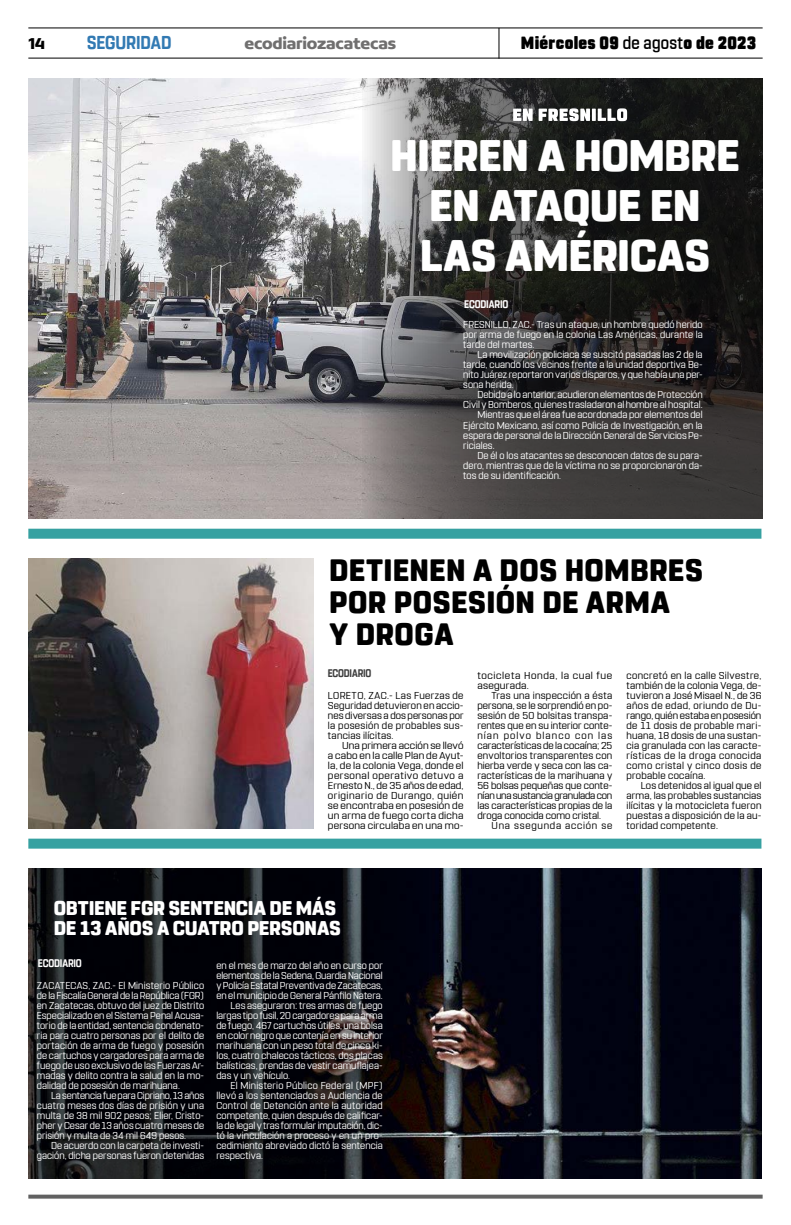
<style>
.page{position:relative;width:791px;height:1225px;background:#fff}
.page>*{position:absolute;margin:0;border:0;box-sizing:border-box;transform-origin:0 0}
.t1{font:800 44px/50px "Rohn Rounded";letter-spacing:-.015em;color:#fff;text-align:center}
.t2{font:800 30.8px/32px "Rohn Rounded";letter-spacing:.01em;color:#000}
.t3{font:800 19.8px/20px "Rohn Rounded";letter-spacing:-.01em;color:#fff}
.t4{font:700 18.6px "Rohn Rounded";letter-spacing:-.01em;color:#327ab3;scale:.91 1}
.t5{font:900 17.6px "Rohn Rounded";letter-spacing:.02em;color:#000;scale:.91 1}
.t6{font:700 16.9px "Concord";letter-spacing:-.01em;color:#706f6f}
.t7{font:700 16.9px "Concord";color:#000}
.t8{font:700 11px "Rohn Rounded";letter-spacing:-.015em;color:#fff;scale:.87 1}
.t9{font:700 11px "Rohn Rounded";letter-spacing:-.015em;color:#3d3d3d;scale:.86 1}
.t10{font:10px/10px "Rohn Rounded";letter-spacing:.005em;color:#fff;text-align:justify}
.t11{font:10px/10px "Rohn Rounded";letter-spacing:.025em;color:#000;text-align:justify}
.t12{font:10px/10px "Rohn Rounded";letter-spacing:.025em;color:#000;text-align:justify;scale:1.07 1}
.t13{font:10px/10px "Rohn Rounded";letter-spacing:.055em;color:#000;scale:1.07 1}
.t14{font:10px "Rohn Rounded";letter-spacing:.025em;color:#fff}
.t15{font:10px "Rohn Rounded";letter-spacing:.075em;color:#000}
.s1{font-weight:500}
</style>
<div class="page">
<img style="left:429px;top:868px;width:332px;height:310px">
<svg style="left:28px;top:868px;width:401px;height:310px;background:#0d0d12"></svg>
<hr style="left:28px;top:27px;width:735px;height:1px;background:#000">
<hr style="left:28px;top:58px;width:735px;height:1px;background:#000">
<hr style="left:498px;top:28px;width:1px;height:31px;background:#000">
<div style="left:28px;top:529px;width:733px;height:10px;background:#36a1a1"></div>
<div style="left:28px;top:838px;width:733px;height:10px;background:#36a1a1"></div>
<svg style="left:28px;top:1194px;width:735px;height:4px;background:#7a7a7a"></svg>
<img style="left:28px;top:78px;width:334px;height:440px">
<svg style="left:362px;top:78px;width:401px;height:440px;background:#3a3939"></svg>
<svg style="left:513px;top:108px;width:114px;height:13px"></svg>
<img style="left:28px;top:559px;width:286px;height:269px">
<h3 class="t7" style="left:28px;top:33px;width:18px">14</h3>
<h3 class="t4" style="left:87px;top:31px;width:95px">SEGURIDAD</h3>
<h3 class="t6" style="left:244px;top:33px;width:153px">ecodiariozacatecas</h3>
<h3 class="t5" style="left:521px;top:32px;width:260px">Miércoles 09 <span class="s1">de agost</span>o de 2023</h3>
<h1 class="t1" style="left:390px;top:131px;width:351px">HIEREN A HOMBRE<br>EN ATAQUE EN<br>LAS AMÉRICAS</h1>
<p class="t8" style="left:464px;top:297px;width:52px">ECODIARIO</p>
<p class="t10" style="left:463px;top:320px;width:241px">FRESNILLO, ZAC.- Tras un ataque, un hombre quedó herido por arma de fuego en la colonia Las Américas, durante la tarde del martes.</p>
<p class="t10" style="left:463px;top:350px;width:241px;text-indent:14px">La movilización policiaca se suscitó pasadas las 2 de la tarde, cuando los vecinos frente a la unidad deportiva Be&shy;nito Juárez reportaron varios disparos, y que había una per&shy;sona herida.</p>
<p class="t10" style="left:477px;top:390px;width:227px">Debido a lo anterior, acudieron elementos de Protección</p>
<p class="t10" style="left:463px;top:400px;width:241px">Civil y Bomberos, quienes trasladaron al hombre al hospital.</p>
<p class="t10" style="left:477px;top:410px;width:227px">Mientras que el área fue acordonada por elementos del</p>
<p class="t10" style="left:463px;top:420px;width:241px">Ejército Mexicano, así como Policía de Investigación, en la</p>
<p class="t10" style="left:463px;top:430px;width:241px">espera de personal de la Dirección General de Servicios Pe-</p>
<p class="t10" style="left:463px;top:440px;width:33px">riciales.</p>
<p class="t10" style="left:477px;top:450px;width:227px">De él o los atacantes se desconocen datos de su para-</p>
<p class="t10" style="left:463px;top:460px;width:241px">dero, mientras que de la víctima no se proporcionaron da-</p>
<p class="t10" style="left:463px;top:470px;width:99px">tos de su identificación.</p>
<h2 class="t2" style="left:329px;top:554px;width:375px">DETIENEN A DOS HOMBRES<br>POR POSESIÓN DE ARMA<br>Y DROGA</h2>
<p class="t9" style="left:328px;top:667px;width:52px">ECODIARIO</p>
<p class="t13" style="left:477px;top:670px;width:128px">tocicleta Honda, la cual fue asegurada.</p>
<p class="t11" style="left:477px;top:690px;width:136px;text-indent:14px">Tras una inspección a ésta persona, se le sorprendió en po&shy;sesión de 50 bolsitas transpa&shy;rentes que en su interior conte&shy;nían polvo blanco con las características de la cocaína; 25 envoltorios transparentes con hierba verde y seca con las ca&shy;racterísticas de la marihuana y 56 bolsas pequeñas que conte&shy;nían una sustancia granulada con las características propias de la droga conocida como cristal.</p>
<p class="t15" style="left:492px;top:819px;width:122px">Una ssegunda acción se</p>
<p class="t11" style="left:328px;top:690px;width:137px">LORETO, ZAC.- Las Fuerzas de Seguridad detuvieron en accio&shy;nes diversas a dos personas por la posesión de probables sus&shy;tancias ilícitas.</p>
<p class="t12" style="left:328px;top:740px;width:128px;text-indent:14px">Una primera acción se llevó a cabo en la calle Plan de Ayut&shy;la, de la colonia Vega, donde el personal operativo detuvo a Ernesto N., de 35 años de edad, originario de Durango, quién se encontraba en posesión de un arma de fuego corta dicha persona circulaba en una mo-</p>
<p class="t11" style="left:626px;top:670px;width:136px">concretó en la calle Silvestre, también de la colonia Vega, de&shy;tuvieron a José Misael N., de 36 años de edad, oriundo de Du&shy;rango, quién estaba en posesión de 11 dosis de probable mari&shy;huana, 18 dosis de una sustan&shy;cia granulada con las caracte&shy;rísticas de la droga conocida como cristal y cinco dosis de probable cocaína.</p>
<p class="t11" style="left:626px;top:780px;width:136px;text-indent:14px">Los detenidos al igual que el arma, las probables sustancias ilícitas y la motocicleta fueron puestas a disposición de la au&shy;toridad competente.</p>
<h3 class="t3" style="left:54px;top:898px;width:288px">OBTIENE FGR SENTENCIA DE MÁS<br>DE 13 AÑOS A CUATRO PERSONAS</h3>
<p class="t10" style="left:216px;top:960px;width:168px">en el mes de marzo del año en curso por</p>
<p class="t10" style="left:216px;top:970px;width:168px">elementos de la Sedena, Guardia Nacional</p>
<p class="t10" style="left:216px;top:980px;width:168px">y Policía Estatal Preventiva de Zacatecas,</p>
<p class="t10" style="left:216px;top:990px;width:168px">en el municipio de General Pánfilo Natera.</p>
<p class="t10" style="left:231px;top:1000px;width:154px">Les aseguraron: tres armas de fuego</p>
<p class="t10" style="left:216px;top:1010px;width:168px">largas tipo fusil, 20 cargadores para arma</p>
<p class="t10" style="left:216px;top:1020px;width:168px">de fuego, 467 cartuchos útiles, una bolsa</p>
<p class="t10" style="left:216px;top:1030px;width:168px">en color negro que contenía en su interior</p>
<p class="t10" style="left:216px;top:1040px;width:168px">marihuana con un peso total de cinco ki-</p>
<p class="t10" style="left:216px;top:1050px;width:168px">los, cuatro chalecos tácticos, dos placas</p>
<p class="t10" style="left:216px;top:1060px;width:168px">balísticas, prendas de vestir camuflajea-</p>
<p class="t10" style="left:216px;top:1070px;width:75px">das y un vehículo.</p>
<p class="t14" style="left:231px;top:1079px;width:154px">El Ministerio Público Federal (MPF)</p>
<p class="t10" style="left:216px;top:1090px;width:168px">llevó a los sentenciados a Audiencia de</p>
<p class="t10" style="left:216px;top:1100px;width:168px">Control de Detención ante la autoridad</p>
<p class="t10" style="left:216px;top:1110px;width:168px">competente, quien después de calificar-</p>
<p class="t10" style="left:216px;top:1120px;width:168px">la de legal y tras formular imputación, dic-</p>
<p class="t10" style="left:216px;top:1130px;width:168px">tó la vinculación a proceso y en un pro-</p>
<p class="t10" style="left:216px;top:1140px;width:168px">cedimiento abreviado dictó la sentencia</p>
<p class="t10" style="left:216px;top:1150px;width:48px">respectiva.</p>
<p class="t8" style="left:38px;top:956px;width:52px">ECODIARIO</p>
<p class="t10" style="left:37px;top:980px;width:169px">ZACATECAS, ZAC.- El Ministerio Público de la Fiscalía General de la República (FGR) en Zacatecas, obtuvo del juez de Distrito Especializado en el Sistema Penal Acusa&shy;torio de la entidad, sentencia condenato&shy;ria para cuatro personas por el delito de portación de arma de fuego y posesión de cartuchos y cargadores para arma de fuego de uso exclusivo de las Fuerzas Ar&shy;madas y delito contra la salud en la mo&shy;dalidad de posesión de marihuana.</p>
<p class="t10" style="left:37px;top:1090px;width:169px;text-indent:14px">La sentencia fue para Cipriano, 13 años cuatro meses dos días de prisión y una multa de 38 mil 902 pesos; Elier, Cristo&shy;pher y Cesar de 13 años cuatro meses de prisión y multa de 34 mil 649 pesos.</p>
<p class="t10" style="left:37px;top:1140px;width:169px;text-align:right">De acuerdo con la carpeta de investi&shy;gación, dicha personas fueron detenidas</p>
</div>
